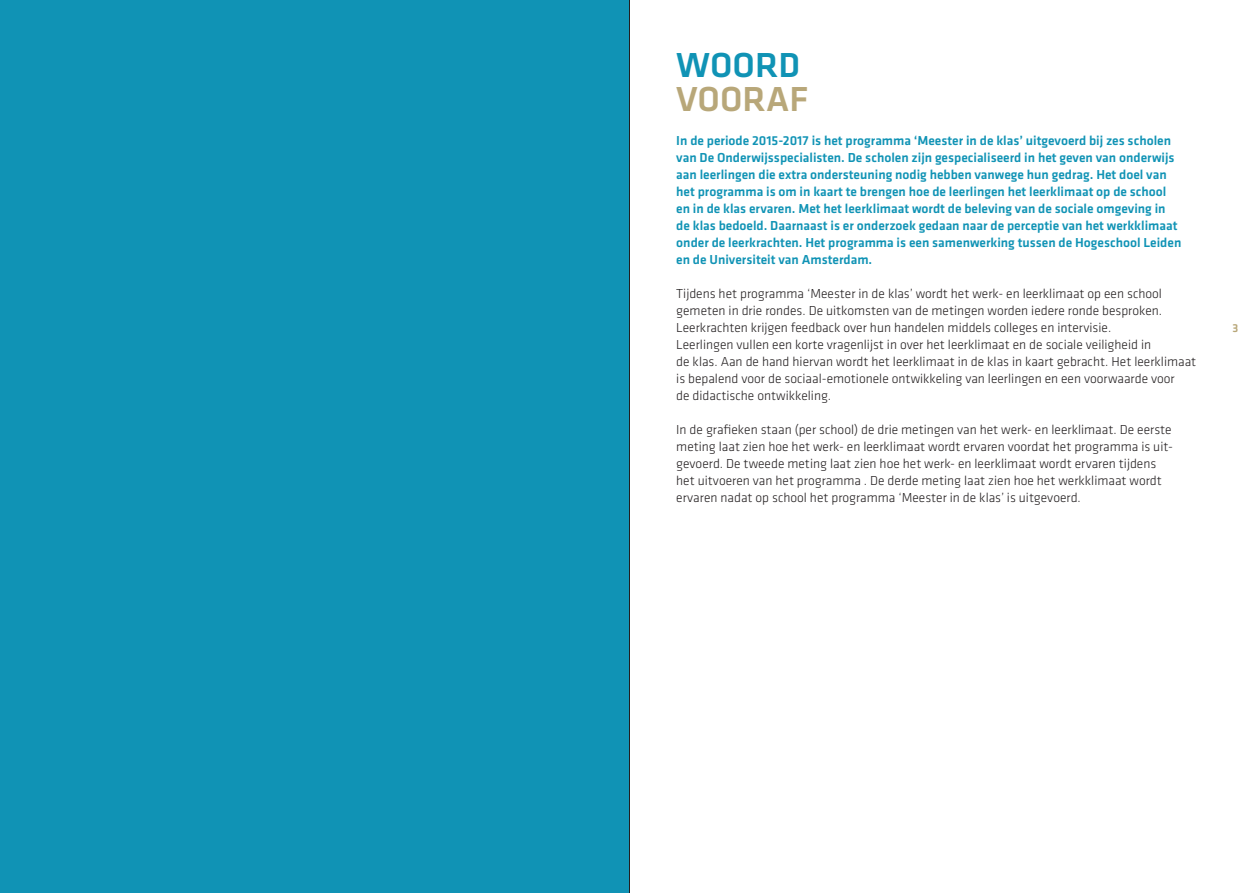
<style>
.page{position:relative;width:1259px;height:893px;background:#fff}
.page>*{position:absolute;margin:0;border:0;box-sizing:border-box;transform-origin:0 0}
.t1{font:500 36px/34px "Klavika";color:#b8a779}
.t2{font:300 13.5px/17px "Klavika";color:#231f20}
.t3{font:500 13.5px/17px "Klavika";color:#1093b5}
.t4{font:500 12px "Klavika";color:#b8a779}
.s1{color:#1093b5}
</style>
<div class="page">
<div style="left:0;top:0;width:629px;height:893px;background:#1093b5"></div>
<hr style="left:629px;top:0;width:1px;height:893px;background:#231f20">
<p class="t1" style="left:676px;top:48px;width:134px"><span class="s1">WOORD<br></span>VOORAF</p>
<p class="t3" style="left:676px;top:132px;width:506px">In de periode 2015-2017 is het programma ‘Meester in de klas’ uitgevoerd bij zes scholen van De Onderwijsspecialisten. De scholen zijn gespecialiseerd in het geven van onderwijs aan leerlingen die extra ondersteuning nodig hebben vanwege hun gedrag. Het doel van het programma is om in kaart te brengen hoe de leerlingen het leerklimaat op de school en in de klas ervaren. Met het leerklimaat wordt de beleving van de sociale omgeving in de klas bedoeld. Daarnaast is er onderzoek gedaan naar de perceptie van het werkklimaat onder de leerkrachten. Het programma is een samenwerking tussen de Hogeschool Leiden en de Universiteit van Amsterdam.</p>
<p class="t2" style="left:676px;top:285px;width:521px">Tijdens het programma ‘Meester in de klas’ wordt het werk- en leerklimaat op een school gemeten in drie rondes. De uitkomsten van de metingen worden iedere ronde besproken.<br>Leerkrachten krijgen feedback over hun handelen middels colleges en intervisie.<br>Leerlingen vullen een korte vragenlijst in over het leerklimaat en de sociale veiligheid in<br>de klas. Aan de hand hiervan wordt het leerklimaat in de klas in kaart gebracht. Het leerklimaat is bepalend voor de sociaal-emotionele ontwikkeling van leerlingen en een voorwaarde voor<br>de didactische ontwikkeling.</p>
<p class="t2" style="left:676px;top:421px;width:498px">In de grafieken staan (per school) de drie metingen van het werk- en leerklimaat. De eerste meting laat zien hoe het werk- en leerklimaat wordt ervaren voordat het programma is uit&shy;gevoerd. De tweede meting laat zien hoe het werk- en leerklimaat wordt ervaren tijdens het uitvoeren van het programma . De derde meting laat zien hoe het werkklimaat wordt ervaren nadat op school het programma ‘Meester in de klas’ is uitgevoerd.</p>
<p class="t4" style="left:1232px;top:321px;width:7px">3</p>
</div>
